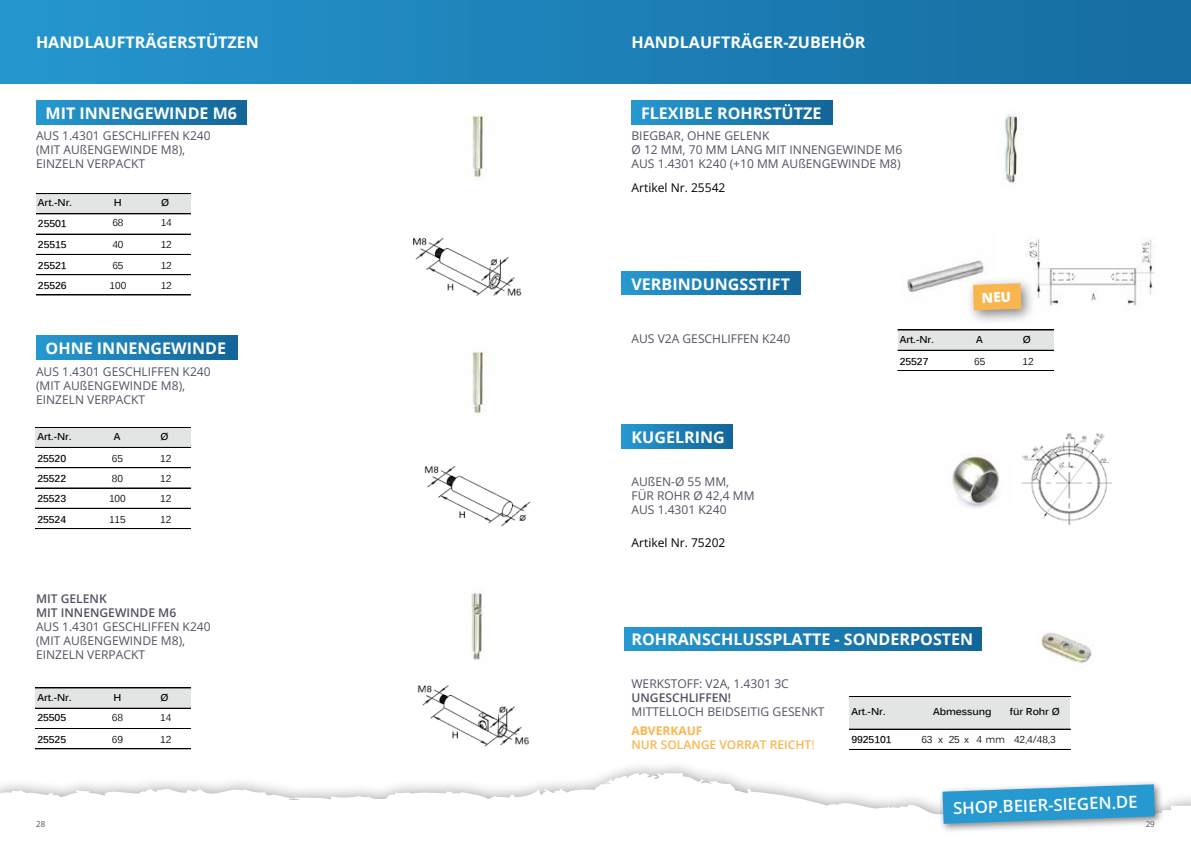
<style>
.page{position:relative;width:1191px;height:842px;background:#fff}
.page>*{position:absolute;margin:0;border:0;box-sizing:border-box;transform-origin:0 0}
.t1{font:600 16.7px "Open Sans";color:#fff}
.t2{font:700 16px "Open Sans";color:#fff}
.t3{font:12px/14px "Open Sans";color:#525162}
.t4{font:600 12px/14px "Open Sans";color:#525162}
.t5{font:600 12px/14px "Open Sans";color:#f9b64f}
.t6{font:12px "Open Sans";color:#000}
.t7{font:700 10px "Kalinga";letter-spacing:-.005em;color:#000}
.t8{font:10px "Kalinga";letter-spacing:-.005em;color:#000}
.t9{font:8px "Open Sans";color:#525162}
.s1{font-weight:700}
.s2{font-weight:400}
</style>
<div class="page">
<div style="left:0;top:0;width:1191px;height:83px;background:linear-gradient(to right,#2596ce,#156c9f)"></div>
<img style="left:417px;top:685px;width:113px;height:62px">
<div style="left:36px;top:194px;width:155px;height:20px;background:#e3e4e4"></div>
<hr style="left:36px;top:193px;width:155px;height:1px;background:#000">
<hr style="left:36px;top:214px;width:155px;height:1px;background:#000">
<hr style="left:36px;top:234px;width:155px;height:1px;background:#000">
<hr style="left:36px;top:254px;width:155px;height:1px;background:#000">
<hr style="left:36px;top:274px;width:155px;height:1px;background:#000">
<hr style="left:36px;top:275px;width:155px;height:1px;background:#000">
<hr style="left:36px;top:295px;width:155px;height:1px;background:#000">
<div style="left:36px;top:688px;width:155px;height:20px;background:#e3e4e4"></div>
<hr style="left:35px;top:688px;width:156px;height:1px;background:#000">
<hr style="left:35px;top:708px;width:156px;height:1px;background:#000">
<hr style="left:35px;top:728px;width:156px;height:1px;background:#000">
<hr style="left:35px;top:749px;width:156px;height:1px;background:#000">
<img style="left:1004px;top:113px;width:13px;height:71px">
<img style="left:413px;top:237px;width:109px;height:59px">
<img style="left:471px;top:113px;width:14px;height:67px">
<img style="left:470px;top:592px;width:13px;height:68px">
<div style="left:36px;top:428px;width:155px;height:19px;background:#e3e4e4"></div>
<hr style="left:35px;top:427px;width:156px;height:1px;background:#000">
<hr style="left:35px;top:447px;width:156px;height:1px;background:#000">
<hr style="left:36px;top:467px;width:155px;height:1px;background:#000">
<hr style="left:35px;top:468px;width:156px;height:1px;background:#000">
<hr style="left:35px;top:488px;width:156px;height:1px;background:#000">
<hr style="left:35px;top:508px;width:156px;height:1px;background:#000">
<hr style="left:35px;top:528px;width:156px;height:1px;background:#000">
<img style="left:424px;top:466px;width:107px;height:61px">
<img style="left:471px;top:349px;width:14px;height:67px">
<div style="left:898px;top:330px;width:155px;height:20px;background:#e3e4e4"></div>
<hr style="left:897px;top:330px;width:156px;height:1px;background:#000">
<hr style="left:897px;top:350px;width:156px;height:1px;background:#000">
<hr style="left:897px;top:370px;width:156px;height:1px;background:#000">
<img style="left:1026px;top:237px;width:129px;height:69px">
<img style="left:907px;top:260px;width:77px;height:32px">
<div style="left:965px;top:275px;width:71px;height:50px;background:#000;opacity:.5"></div>
<img style="left:952px;top:455px;width:48px;height:54px">
<img style="left:1021px;top:433px;width:90px;height:91px">
<div style="left:850px;top:697px;width:220px;height:32px;background:#e3e4e4"></div>
<hr style="left:849px;top:696px;width:221px;height:1px;background:#000">
<hr style="left:849px;top:729px;width:221px;height:1px;background:#000">
<hr style="left:849px;top:749px;width:221px;height:1px;background:#000">
<img style="left:1035px;top:632px;width:58px;height:31px">
<div style="left:622px;top:272px;width:178px;height:23px;background:linear-gradient(to right,#2598d1,#136598)"></div>
<div style="left:36px;top:101px;width:211px;height:23px;background:linear-gradient(to right,#2598d1,#136597)"></div>
<div style="left:631px;top:101px;width:201px;height:23px;background:linear-gradient(to right,#2699d1,#136598)"></div>
<div style="left:36px;top:336px;width:201px;height:23px;background:linear-gradient(to right,#2598d1,#136597)"></div>
<div style="left:622px;top:425px;width:110px;height:23px;background:linear-gradient(to right,#2598d1,#136698)"></div>
<div style="left:624px;top:627px;width:357px;height:23px;background:linear-gradient(to right,#2598d1,#136597)"></div>
<svg style="left:0;top:773px;width:1191px;height:41px"></svg>
<div style="left:937px;top:779px;width:227px;height:54px;background:#000;opacity:.5"></div>
<svg style="left:942px;top:784px;width:213px;height:40px;background:#49a5d2"></svg>
<svg style="left:973px;top:283px;width:48px;height:27px"></svg>
<h2 class="t2" style="left:36px;top:31px;width:224px">HANDLAUFTRÄGERSTÜTZEN</h2>
<h2 class="t2" style="left:631px;top:31px;width:235px">HANDLAUFTRÄGER-ZUBEHÖR</h2>
<h2 class="t2" style="left:46px;top:102px;width:193px">MIT INNENGEWINDE M6</h2>
<h2 class="t2" style="left:641px;top:102px;width:182px">FLEXIBLE ROHRSTÜTZE</h2>
<p class="t3" style="left:36px;top:128px;width:176px">AUS 1.4301 GESCHLIFFEN K240 (MIT AUßENGEWINDE M8),<br>EINZELN VERPACKT</p>
<p class="t3" style="left:631px;top:128px;width:272px">BIEGBAR, OHNE GELENK<br>Ø 12 MM, 70 MM LANG MIT INNENGEWINDE M6<br>AUS 1.4301 K240 (+10 MM AUßENGEWINDE M8)</p>
<p class="t7" style="left:38px;top:196px;width:36px">Art.-Nr.</p>
<p class="t7" style="left:114px;top:196px;width:9px">H</p>
<p class="t7" style="left:161px;top:196px;width:10px">Ø</p>
<p class="t7" style="left:38px;top:216px;width:30px">25501</p>
<p class="t8" style="left:112px;top:216px;width:13px">68</p>
<p class="t8" style="left:161px;top:216px;width:13px">14</p>
<p class="t7" style="left:38px;top:238px;width:30px">25515</p>
<p class="t8" style="left:112px;top:238px;width:13px">40</p>
<p class="t8" style="left:161px;top:238px;width:13px">12</p>
<p class="t7" style="left:38px;top:259px;width:30px">25521</p>
<p class="t8" style="left:112px;top:259px;width:13px">65</p>
<p class="t8" style="left:161px;top:259px;width:13px">12</p>
<p class="t7" style="left:38px;top:279px;width:30px">25526</p>
<p class="t8" style="left:110px;top:279px;width:18px">100</p>
<p class="t8" style="left:161px;top:279px;width:13px">12</p>
<h2 class="t2" style="left:46px;top:337px;width:182px">OHNE INNENGEWINDE</h2>
<p class="t3" style="left:36px;top:364px;width:176px">AUS 1.4301 GESCHLIFFEN K240 (MIT AUßENGEWINDE M8),<br>EINZELN VERPACKT</p>
<p class="t7" style="left:37px;top:430px;width:36px">Art.-Nr.</p>
<p class="t7" style="left:114px;top:430px;width:8px">A</p>
<p class="t7" style="left:160px;top:430px;width:10px">Ø</p>
<p class="t7" style="left:37px;top:452px;width:30px">25520</p>
<p class="t8" style="left:112px;top:452px;width:13px">65</p>
<p class="t8" style="left:160px;top:452px;width:13px">12</p>
<p class="t7" style="left:37px;top:472px;width:30px">25522</p>
<p class="t8" style="left:112px;top:472px;width:13px">80</p>
<p class="t8" style="left:160px;top:472px;width:13px">12</p>
<p class="t7" style="left:37px;top:492px;width:30px">25523</p>
<p class="t8" style="left:109px;top:492px;width:18px">100</p>
<p class="t8" style="left:160px;top:492px;width:13px">12</p>
<p class="t7" style="left:37px;top:512px;width:30px">25524</p>
<p class="t8" style="left:109px;top:512px;width:18px">115</p>
<p class="t8" style="left:160px;top:512px;width:13px">12</p>
<p class="t4" style="left:36px;top:591px;width:142px">MIT GELENK<br>MIT INNENGEWINDE M6</p>
<p class="t3" style="left:36px;top:619px;width:176px">AUS 1.4301 GESCHLIFFEN K240 (MIT AUßENGEWINDE M8),<br>EINZELN VERPACKT</p>
<p class="t7" style="left:37px;top:690px;width:36px">Art.-Nr.</p>
<p class="t7" style="left:113px;top:690px;width:9px">H</p>
<p class="t7" style="left:160px;top:690px;width:10px">Ø</p>
<p class="t7" style="left:37px;top:711px;width:30px">25505</p>
<p class="t8" style="left:112px;top:711px;width:13px">68</p>
<p class="t8" style="left:160px;top:711px;width:13px">14</p>
<p class="t7" style="left:37px;top:733px;width:30px">25525</p>
<p class="t8" style="left:112px;top:733px;width:13px">69</p>
<p class="t8" style="left:160px;top:733px;width:13px">12</p>
<p class="t6" style="left:631px;top:179px;width:95px">Artikel Nr. 25542</p>
<h2 class="t2" style="left:631px;top:273px;width:160px">VERBINDUNGSSTIFT</h2>
<p class="t3" style="left:631px;top:331px;width:160px">AUS V2A GESCHLIFFEN K240</p>
<h2 class="t2" style="left:631px;top:425px;width:95px">KUGELRING</h2>
<p class="t3" style="left:631px;top:474px;width:125px">AUßEN-Ø 55 MM,<br>FÜR ROHR Ø 42,4 MM<br>AUS 1.4301 K240</p>
<p class="t6" style="left:631px;top:534px;width:95px">Artikel Nr. 75202</p>
<p class="t7" style="left:899px;top:333px;width:36px">Art.-Nr.</p>
<p class="t7" style="left:976px;top:333px;width:8px">A</p>
<p class="t7" style="left:1022px;top:333px;width:10px">Ø</p>
<p class="t7" style="left:899px;top:354px;width:30px">25527</p>
<p class="t8" style="left:974px;top:354px;width:13px">65</p>
<p class="t8" style="left:1022px;top:354px;width:13px">12</p>
<h2 class="t2" style="left:631px;top:628px;width:343px">ROHRANSCHLUSSPLATTE - SONDERPOSTEN</h2>
<p class="t3" style="left:631px;top:676px;width:159px">WERKSTOFF: V2A, 1.4301 3C</p>
<p class="t4" style="left:631px;top:690px;width:101px">UNGESCHLIFFEN!</p>
<p class="t3" style="left:631px;top:704px;width:194px">MITTELLOCH BEIDSEITIG GESENKT</p>
<p class="t5" style="left:631px;top:723px;width:185px"><span class="s1">ABVERKAUF<br></span>NUR SOLANGE VORRAT REICHT<span class="s2">!</span></p>
<p class="t7" style="left:933px;top:705px;width:60px">Abmessung</p>
<p class="t7" style="left:851px;top:705px;width:36px">Art.-Nr.</p>
<p class="t7" style="left:1010px;top:705px;width:51px">für Rohr Ø</p>
<p class="t7" style="left:851px;top:733px;width:42px">9925101</p>
<p class="t8" style="left:921px;top:733px;width:136px">63 x 25 x 4 mm 42,4/48,3</p>
<h1 class="t1" style="left:952px;top:797px;width:186px;rotate:-2deg">SHOP.BEIER-SIEGEN.DE</h1>
<p class="t9" style="left:36px;top:818px;width:11px">28</p>
<p class="t9" style="left:1145px;top:818px;width:11px">29</p>
</div>
